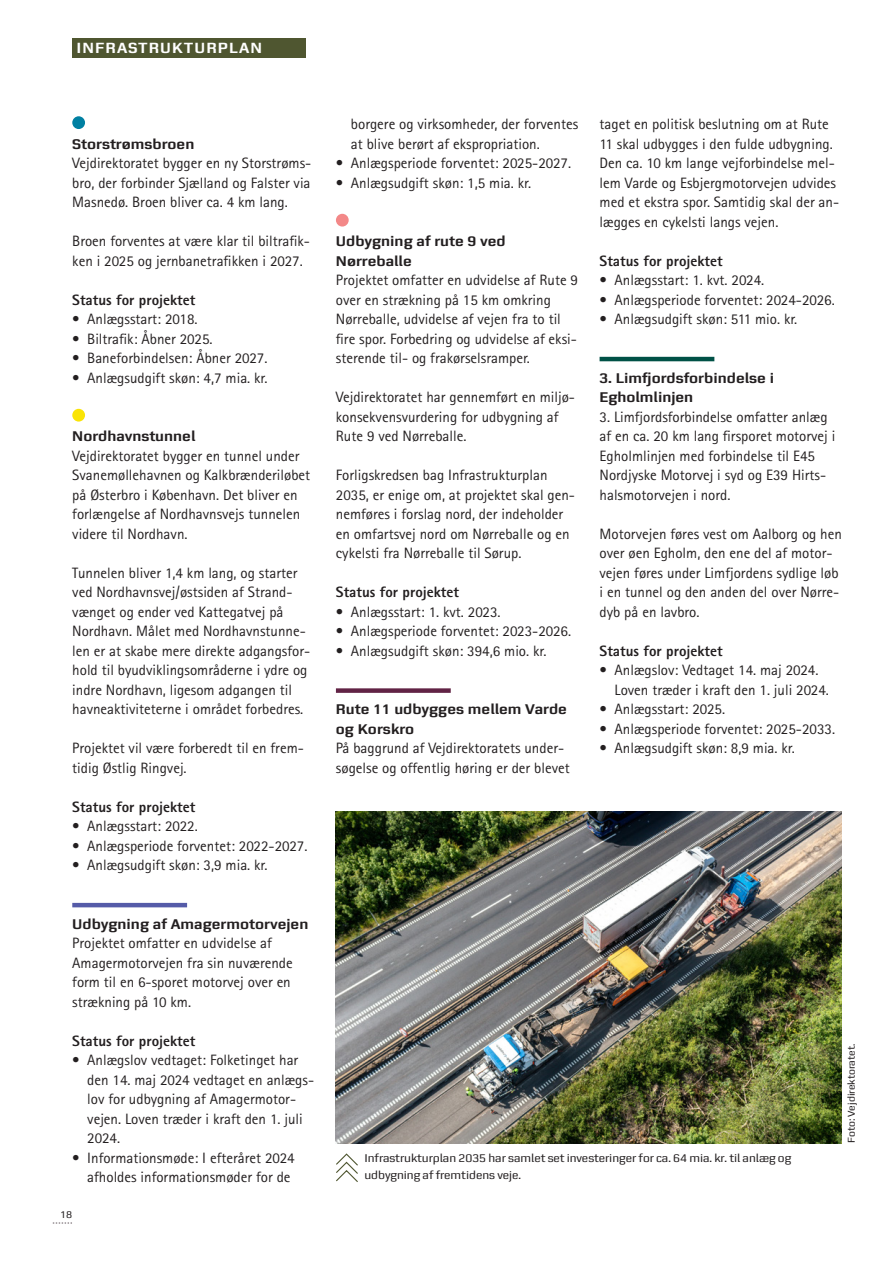
<style>
.page{position:relative;width:893px;height:1263px;background:#fff}
.page>*{position:absolute;margin:0;border:0;box-sizing:border-box;transform-origin:0 0}
.t1{font:700 15.75px "Zetta Sans";letter-spacing:.07em;color:#fff}
.Artikel_brød{font:15px/19.5px "Rotis Sans Serif Std";color:#231f20}
.Artikel_mellemrubrik{font:700 15px/19.5px "Zetta Sans";color:#231f20}
.Artikel_brød-2{font:800 15px "Rotis Sans Serif Std";color:#231f20}
.Artikel_billedetekst_sort{font:12px/16.5px "Zetta Sans";color:#231f20}
.Artikel_billedetekst_sort-2{font:10.5px "Zetta Sans";color:#231f20}
</style>
<div class="page">
<svg style="left:53px;top:1222px;width:19px;height:1px"></svg>
<div style="left:72px;top:38px;width:234px;height:19px;background:#4f5630"></div>
<hr style="left:72px;top:903px;width:115px;height:4px;background:#555ba8">
<div style="left:72px;top:116px;width:13px;height:13px;background:#0080a2;border-radius:50%"></div>
<div style="left:72px;top:409px;width:13px;height:13px;background:#fae405;border-radius:50%"></div>
<div style="left:336px;top:688px;width:115px;height:5px;background:#612345"></div>
<div style="left:336px;top:214px;width:13px;height:13px;background:#f38888;border-radius:50%"></div>
<hr style="left:600px;top:357px;width:114px;height:4px;background:#005146">
<svg style="left:336px;top:1153px;width:22px;height:29px"></svg>
<img style="left:336px;top:812px;width:506px;height:331px">
<p class="t1" style="left:77px;top:39px;width:187px">INFRASTRUKTURPLAN</p>
<p class="Artikel_mellemrubrik" style="left:72px;top:134px;width:124px">Storstrømsbroen</p>
<p class="Artikel_brød" style="left:72px;top:153px;width:241px;text-align:justify">Vejdirektoratet bygger en ny Storstrøms&shy;bro, der forbinder Sjælland og Falster via Masnedø. Broen bliver ca. 4 km lang.</p>
<p class="Artikel_brød" style="left:72px;top:231px;width:239px">Broen forventes at være klar til biltrafik&shy;ken i 2025 og jernbanetrafikken i 2027.</p>
<p class="Artikel_brød-2" style="left:72px;top:290px;width:125px">Status for projektet</p>
<p class="Artikel_brød" style="left:72px;top:309px;width:127px">• Anlægsstart: 2018.</p>
<p class="Artikel_brød" style="left:72px;top:329px;width:142px">• Biltrafik: Åbner 2025.</p>
<p class="Artikel_brød" style="left:72px;top:348px;width:197px">• Baneforbindelsen: Åbner 2027.</p>
<p class="Artikel_brød" style="left:72px;top:368px;width:197px">• Anlægsudgift skøn: 4,7 mia. kr.</p>
<p class="Artikel_mellemrubrik" style="left:72px;top:426px;width:125px">Nordhavnstunnel</p>
<p class="Artikel_brød" style="left:72px;top:446px;width:239px">Vejdirektoratet bygger en tunnel under Svanemøllehavnen og Kalkbrænderiløbet på Østerbro i København. Det bliver en forlængelse af Nordhavnsvejs tunnelen videre til Nordhavn.</p>
<p class="Artikel_brød" style="left:72px;top:563px;width:239px">Tunnelen bliver 1,4 km lang, og starter ved Nordhavnsvej/østsiden af Strand&shy;vænget og ender ved Kattegatvej på Nordhavn. Målet med Nordhavnstunne&shy;len er at skabe mere direkte adgangsfor&shy;hold til byudviklingsområderne i ydre og indre Nordhavn, ligesom adgangen til havneaktiviteterne i området forbedres.</p>
<p class="Artikel_brød" style="left:72px;top:738px;width:232px">Projektet vil være forberedt til en frem&shy;tidig Østlig Ringvej.</p>
<p class="Artikel_brød-2" style="left:72px;top:797px;width:125px">Status for projektet</p>
<p class="Artikel_brød" style="left:72px;top:816px;width:127px">• Anlægsstart: 2022.</p>
<p class="Artikel_brød" style="left:72px;top:836px;width:237px">• Anlægsperiode forventet: 2022-2027.</p>
<p class="Artikel_brød" style="left:72px;top:855px;width:197px">• Anlægsudgift skøn: 3,9 mia. kr.</p>
<p class="Artikel_mellemrubrik" style="left:72px;top:914px;width:238px">Udbygning af Amagermotorvejen</p>
<p class="Artikel_brød" style="left:72px;top:933px;width:222px">Projektet omfatter en udvidelse af<br>Amagermotorvejen fra sin nuværende form til en 6-sporet motorvej over en strækning på 10 km.</p>
<p class="Artikel_brød-2" style="left:72px;top:1031px;width:125px">Status for projektet</p>
<p class="Artikel_brød" style="left:87px;top:1050px;width:228px;text-indent:-15px">• Anlægslov vedtaget: Folketinget har den 14. maj 2024 vedtaget en anlægs&shy;lov for udbygning af Amagermotor&shy;vejen. Loven træder i kraft den 1. juli<br>2024.</p>
<p class="Artikel_brød" style="left:72px;top:1148px;width:224px;text-align:right">• Informationsmøde: I efteråret 2024 afholdes informationsmøder for de</p>
<p class="Artikel_billedetekst_sort-2" style="left:60px;top:1209px;width:14px">18</p>
<p class="Artikel_brød" style="left:351px;top:114px;width:229px">borgere og virksomheder, der forventes at blive berørt af ekspropriation.</p>
<p class="Artikel_brød" style="left:336px;top:153px;width:237px">• Anlægsperiode forventet: 2025-2027.</p>
<p class="Artikel_brød" style="left:336px;top:173px;width:197px">• Anlægsudgift skøn: 1,5 mia. kr.</p>
<p class="Artikel_mellemrubrik" style="left:336px;top:231px;width:171px">Udbygning af rute 9 ved<br>Nørreballe</p>
<p class="Artikel_brød" style="left:336px;top:270px;width:244px">Projektet omfatter en udvidelse af Rute 9 over en strækning på 15 km omkring Nørreballe, udvidelse af vejen fra to til fire spor. Forbedring og udvidelse af eksi&shy;sterende til- og frakørselsramper.</p>
<p class="Artikel_brød" style="left:336px;top:387px;width:239px">Vejdirektoratet har gennemført en miljø&shy;konsekvensvurdering for udbygning af<br>Rute 9 ved Nørreballe.</p>
<p class="Artikel_brød" style="left:336px;top:465px;width:241px">Forligskredsen bag Infrastrukturplan 2035, er enige om, at projektet skal gen&shy;nemføres i forslag nord, der indeholder en omfartsvej nord om Nørreballe og en cykelsti fra Nørreballe til Sørup.</p>
<p class="Artikel_brød-2" style="left:336px;top:582px;width:125px">Status for projektet</p>
<p class="Artikel_brød" style="left:336px;top:602px;width:166px">• Anlægsstart: 1. kvt. 2023.</p>
<p class="Artikel_brød" style="left:336px;top:621px;width:237px">• Anlægsperiode forventet: 2023-2026.</p>
<p class="Artikel_brød" style="left:336px;top:641px;width:212px">• Anlægsudgift skøn: 394,6 mio. kr.</p>
<p class="Artikel_mellemrubrik" style="left:336px;top:699px;width:233px">Rute 11 udbygges mellem Varde og Korskro</p>
<p class="Artikel_brød" style="left:336px;top:738px;width:235px">På baggrund af Vejdirektoratets under&shy;søgelse og offentlig høring er der blevet</p>
<p class="Artikel_brød" style="left:600px;top:114px;width:241px">taget en politisk beslutning om at Rute 11 skal udbygges i den fulde udbygning.<br>Den ca. 10 km lange vejforbindelse mel&shy;lem Varde og Esbjergmotorvejen udvides med et ekstra spor. Samtidig skal der an&shy;lægges en cykelsti langs vejen.</p>
<p class="Artikel_brød-2" style="left:600px;top:251px;width:125px">Status for projektet</p>
<p class="Artikel_brød" style="left:600px;top:270px;width:166px">• Anlægsstart: 1. kvt. 2024.</p>
<p class="Artikel_brød" style="left:600px;top:290px;width:237px">• Anlægsperiode forventet: 2024-2026.</p>
<p class="Artikel_brød" style="left:600px;top:309px;width:199px">• Anlægsudgift skøn: 511 mio. kr.</p>
<p class="Artikel_mellemrubrik" style="left:600px;top:368px;width:176px">3. Limfjordsforbindelse i<br>Egholmlinjen</p>
<p class="Artikel_brød" style="left:600px;top:407px;width:237px">3. Limfjordsforbindelse omfatter anlæg af en ca. 20 km lang firsporet motorvej i Egholmlinjen med forbindelse til E45<br>Nordjyske Motorvej i syd og E39 Hirts&shy;halsmotorvejen i nord.</p>
<p class="Artikel_brød" style="left:600px;top:524px;width:244px">Motorvejen føres vest om Aalborg og hen over øen Egholm, den ene del af motor&shy;vejen føres under Limfjordens sydlige løb i en tunnel og den anden del over Nørre&shy;dyb på en lavbro.</p>
<p class="Artikel_brød-2" style="left:600px;top:641px;width:125px">Status for projektet</p>
<p class="Artikel_brød" style="left:615px;top:660px;width:216px;text-indent:-15px">• Anlægslov: Vedtaget 14. maj 2024.<br>Loven træder i kraft den 1. juli 2024.</p>
<p class="Artikel_brød" style="left:600px;top:699px;width:127px">• Anlægsstart: 2025.</p>
<p class="Artikel_brød" style="left:600px;top:719px;width:237px">• Anlægsperiode forventet: 2025-2033.</p>
<p class="Artikel_brød" style="left:600px;top:738px;width:197px">• Anlægsudgift skøn: 8,9 mia. kr.</p>
<p class="Artikel_billedetekst_sort-2" style="left:845px;top:1143px;width:101px;rotate:-90deg">Foto: Vejdirektoratet.</p>
<p class="Artikel_billedetekst_sort" style="left:364px;top:1150px;width:428px">Infrastrukturplan 2035 har samlet set investeringer for ca. 64 mia. kr. til anlæg og udbygning af fremtidens veje.</p>
</div>
